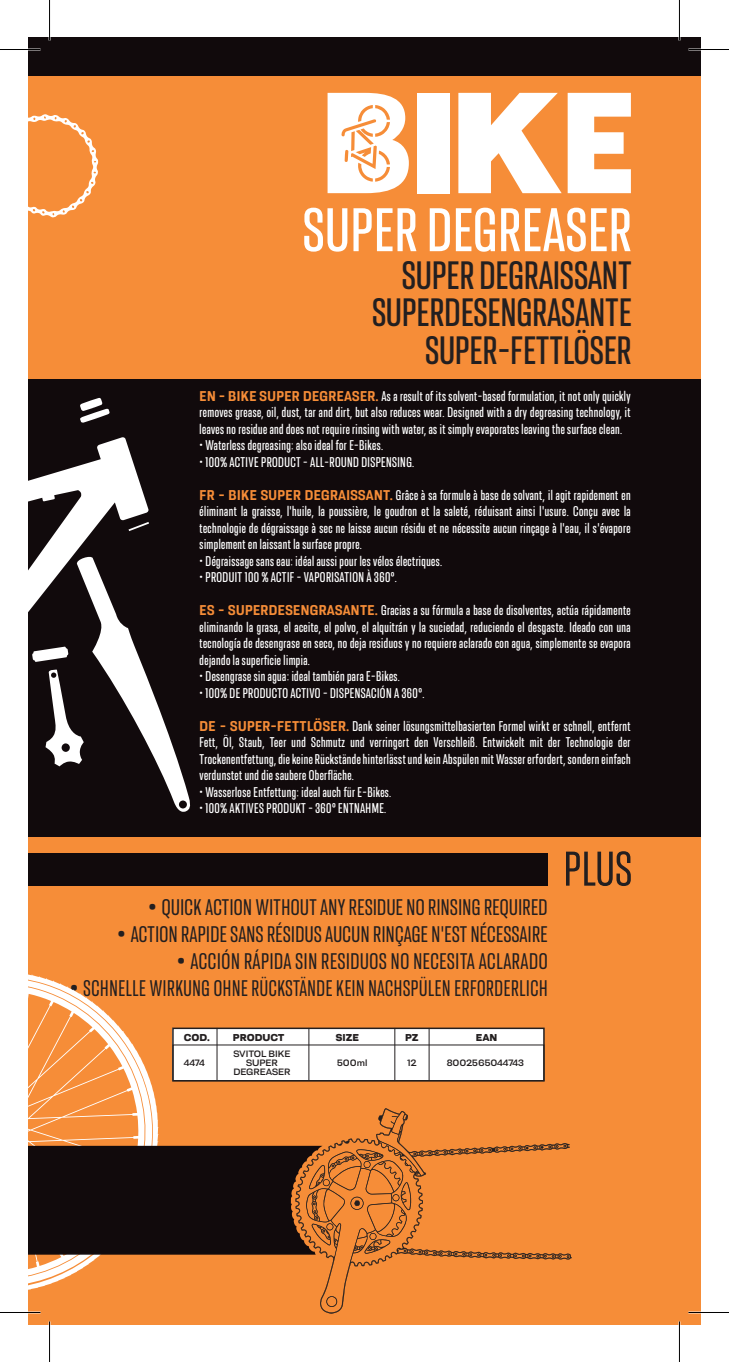
<style>
.page{position:relative;width:729px;height:1362px;background:#fff}
.page>*{position:absolute;margin:0;border:0;box-sizing:border-box;transform-origin:0 0}
.t1{font:500 condensed 65.25px "Resolve Sans";letter-spacing:.02em;color:#fff}
.t2{font:condensed 51.75px "Resolve Sans";color:#231f20}
.t3{font:500 condensed 42px/37.5px "Resolve Sans";letter-spacing:.01em;color:#231f20;text-align:right}
.t4{font:condensed 24px "Resolve Sans";letter-spacing:.02em;color:#231f20}
.t5{font:condensed 24px "Resolve Sans";letter-spacing:.02em;color:#231f20;scale:.95 1}
.t6{font:500 condensed 15px/16.5px "Resolve Sans";letter-spacing:.03em;color:#fff;text-align:justify}
.t7{font:700 10.5px "Resolve Sans";color:#231f20}
.t8{font:9.75px/9px "Resolve Sans";letter-spacing:-.005em;color:#231f20;text-align:center}
.s1{font-family:"Resolve Sans Bold Nrw";font-weight:400;font-stretch:normal;color:#f68d38}
.s2{font-weight:600;font-stretch:normal}
</style>
<div class="page">
<div style="left:28px;top:50px;width:672px;height:1275px;background:#f68d38"></div>
<div style="left:28px;top:379px;width:672px;height:458px;background:#110a0c"></div>
<div style="left:28px;top:853px;width:519px;height:33px;background:#110a0c"></div>
<div style="left:416px;top:93px;width:33px;height:100px;background:#fff"></div>
<svg style="left:458px;top:93px;width:103px;height:100px"></svg>
<svg style="left:327px;top:93px;width:81px;height:100px"></svg>
<svg style="left:567px;top:93px;width:63px;height:100px"></svg>
<div style="left:173px;top:1028px;width:370px;height:53px;background:#fff"></div>
<div style="left:172px;top:1027px;width:372px;height:54px;border:2px solid #231f20"></div>
<div style="left:172px;top:1044px;width:372px;height:37px;border:1px solid #231f20"></div>
<hr style="left:216px;top:1028px;width:1px;height:52px;background:#231f20">
<hr style="left:308px;top:1028px;width:1px;height:52px;background:#231f20">
<hr style="left:394px;top:1028px;width:1px;height:52px;background:#231f20">
<hr style="left:428px;top:1028px;width:1px;height:52px;background:#231f20">
<svg style="left:28px;top:114px;width:164px;height:1176px"></svg>
<svg style="left:320px;top:1108px;width:251px;height:206px"></svg>
<svg style="left:326px;top:1296px;width:11px;height:11px"></svg>
<svg style="left:28px;top:1145px;width:541px;height:113px"></svg>
<div style="left:28px;top:37px;width:672px;height:39px;background:#110a0c"></div>
<hr style="left:0;top:1311px;width:40px;height:2px;background:#fff">
<hr style="left:688px;top:1311px;width:40px;height:2px;background:#fff">
<hr style="left:678px;top:0;width:2px;height:40px;background:#fff">
<hr style="left:678px;top:1321px;width:2px;height:41px;background:#fff">
<hr style="left:0;top:49px;width:40px;height:1px;background:#000">
<hr style="left:688px;top:49px;width:40px;height:1px;background:#000">
<hr style="left:0;top:1312px;width:40px;height:1px;background:#000">
<hr style="left:688px;top:1312px;width:40px;height:1px;background:#000">
<hr style="left:49px;top:0;width:1px;height:40px;background:#000">
<hr style="left:49px;top:1321px;width:1px;height:41px;background:#000">
<hr style="left:679px;top:0;width:1px;height:40px;background:#000">
<hr style="left:679px;top:1321px;width:1px;height:41px;background:#000">
<h1 class="t1" style="left:303px;top:196px;width:330px">SUPER DEGREASER</h1>
<h3 class="t3" style="left:372px;top:256px;width:260px">SUPER DEGRAISSANT<br>SUPERDESENGRASANTE<br>SUPER-FETTLÖSER</h3>
<p class="t6" style="left:199px;top:388px;width:432px"><span class="s1">EN - BIKE SUPER DEGREASER.</span> As a result of its solvent-based formulation, it not only quickly removes grease, oil, dust, tar and dirt, but also reduces wear. Designed with a dry degreasing technology, it leaves no residue and does not require rinsing with water, as it simply evaporates leaving the surface clean.</p>
<p class="t6" style="left:199px;top:437px;width:185px">• Waterless degreasing: also ideal for E-Bikes.</p>
<p class="t6" style="left:199px;top:454px;width:216px">• 100% ACTIVE PRODUCT - ALL-ROUND DISPENSING.</p>
<p class="t6" style="left:199px;top:487px;width:432px"><span class="s1">FR - BIKE SUPER DEGRAISSANT.</span> Grâce à sa formule à base de solvant, il agit rapidement en éliminant la graisse, l'huile, la poussière, le goudron et la saleté, réduisant ainsi l'usure. Conçu avec la technologie de dégraissage à sec ne laisse aucun résidu et ne nécessite aucun rinçage à l'eau, il s'évapore simplement en laissant la surface propre.</p>
<p class="t6" style="left:199px;top:553px;width:244px">• Dégraissage sans eau: idéal aussi pour les vélos électriques.</p>
<p class="t6" style="left:199px;top:569px;width:199px">• PRODUIT 100 % ACTIF - VAPORISATION À 360°.</p>
<p class="t6" style="left:199px;top:602px;width:432px"><span class="s1">ES - SUPERDESENGRASANTE.</span> Gracias a su fórmula a base de disolventes, actúa rápidamente eliminando la grasa, el aceite, el polvo, el alquitrán y la suciedad, reduciendo el desgaste. Ideado con una tecnología de desengrase en seco, no deja residuos y no requiere aclarado con agua, simplemente se evapora dejando la superficie limpia.</p>
<p class="t6" style="left:199px;top:668px;width:202px">• Desengrase sin agua: ideal también para E-Bikes.</p>
<p class="t6" style="left:199px;top:685px;width:226px">• 100% DE PRODUCTO ACTIVO - DISPENSACIÓN A 360°.</p>
<p class="t6" style="left:199px;top:718px;width:432px"><span class="s1">DE - SUPER-FETTLÖSER.</span> Dank seiner lösungsmittelbasierten Formel wirkt er schnell, entfernt Fett, Öl, Staub, Teer und Schmutz und verringert den Verschleiß. Entwickelt mit der Technologie der Trockenentfettung, die keine Rückstände hinterlässt und kein Abspülen mit Wasser erfordert, sondern einfach verdunstet und die saubere Oberfläche.</p>
<p class="t6" style="left:199px;top:784px;width:193px">• Wasserlose Entfettung: ideal auch für E-Bikes.</p>
<p class="t6" style="left:199px;top:800px;width:188px">• 100% AKTIVES PRODUKT - 360° ENTNAHME.</p>
<h3 class="t4" style="left:148px;top:895px;width:401px"><span class="s2">•</span> QUICK ACTION WITHOUT ANY RESIDUE NO RINSING REQUIRED</h3>
<h3 class="t4" style="left:117px;top:922px;width:431px"><span class="s2">•</span> ACTION RAPIDE SANS RÉSIDUS AUCUN RINÇAGE N'EST NÉCESSAIRE</h3>
<h3 class="t4" style="left:177px;top:949px;width:372px"><span class="s2">•</span> ACCIÓN RÁPIDA SIN RESIDUOS NO NECESITA ACLARADO</h3>
<h3 class="t5" style="left:70px;top:976px;width:504px"><span class="s2">•</span> SCHNELLE WIRKUNG OHNE RÜCKSTÄNDE KEIN NACHSPÜLEN ERFORDERLICH</h3>
<p class="t7" style="left:184px;top:1032px;width:28px">COD.</p>
<p class="t7" style="left:233px;top:1032px;width:53px">PRODUCT</p>
<p class="t7" style="left:336px;top:1032px;width:25px">SIZE</p>
<p class="t7" style="left:405px;top:1032px;width:15px">PZ</p>
<p class="t7" style="left:475px;top:1032px;width:23px">EAN</p>
<p class="t8" style="left:184px;top:1058px;width:22px">4474</p>
<p class="t8" style="left:337px;top:1058px;width:32px">500ml</p>
<p class="t8" style="left:407px;top:1058px;width:10px">12</p>
<p class="t8" style="left:233px;top:1049px;width:58px">SVITOL BIKE<br>SUPER<br>DEGREASER</p>
<p class="t8" style="left:446px;top:1058px;width:79px">8002565044743</p>
<h2 class="t2" style="left:563px;top:842px;width:70px">PLUS</h2>
</div>
